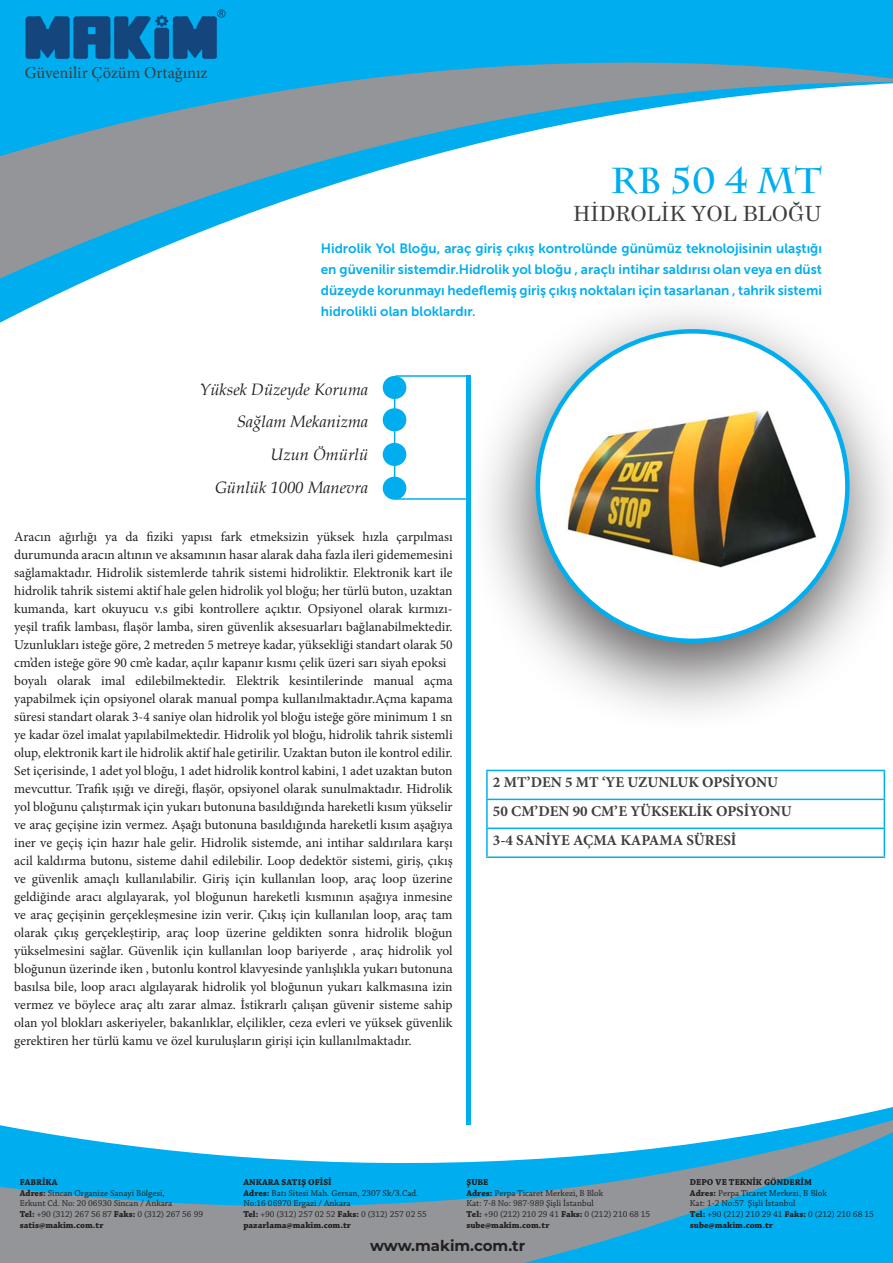
<style>
.page{position:relative;width:893px;height:1263px;background:#fff}
.page>*{position:absolute;margin:0;border:0;box-sizing:border-box;transform-origin:0 0}
.t1{font:700 36px "Charlemagne Std";color:#00aeef}
.t2{font:21px "Century Schoolbook";color:#3e3e3f}
.t3{font:italic 16.5px "Book Antiqua";color:#231f20}
.t4{font:16.5px "Minion Pro";color:#3e3e3f}
.t5{font:700 15px "Minion Pro";color:#3e3e3f}
.t6{font:700 15px "Montserrat";color:#231f20}
.t7{font:13.5px/18px "Minion Pro";color:#231f20;text-align:justify}
.t8{font:13.5px/21px "Museo Sans 700";color:#00aeef}
.t9{font:9px/10.8px "Chaparral Pro";color:#231f20}
.t10{font:700 9px "Chaparral Pro";color:#231f20}
.s1{font-weight:700}
</style>
<div class="page">
<svg style="left:0;top:186px;width:329px;height:124px"></svg>
<svg style="left:0;top:0;width:893px;height:186px"></svg>
<hr style="left:467px;top:375px;width:4px;height:750px;background:#00aeef">
<div style="left:466px;top:289px;width:427px;height:445px;background:#231f20;opacity:.75"></div>
<div style="left:538px;top:331px;width:309px;height:310px;background:#fff;border-radius:50%"></div>
<img style="left:565px;top:410px;width:256px;height:160px">
<svg style="left:0;top:1088px;width:893px;height:175px"></svg>
<img style="left:23px;top:7px;width:204px;height:55px">
<hr style="left:486px;top:770px;width:399px;height:1px;background:#00aeef">
<hr style="left:486px;top:771px;width:2px;height:28px;background:#00aeef">
<hr style="left:486px;top:799px;width:399px;height:1px;background:#00aeef">
<hr style="left:486px;top:800px;width:2px;height:27px;background:#00aeef">
<hr style="left:486px;top:827px;width:399px;height:2px;background:#00aeef">
<hr style="left:486px;top:829px;width:2px;height:27px;background:#00aeef">
<svg style="left:884px;top:771px;width:1px;height:85px"></svg>
<hr style="left:486px;top:856px;width:399px;height:2px;background:#00aeef">
<svg style="left:393px;top:374px;width:77px;height:126px"></svg>
<div style="left:383px;top:376px;width:23px;height:23px;background:#00aeef;border-radius:50%"></div>
<div style="left:383px;top:408px;width:23px;height:23px;background:#00aeef;border-radius:50%"></div>
<div style="left:383px;top:443px;width:23px;height:23px;background:#00aeef;border-radius:50%"></div>
<div style="left:383px;top:477px;width:23px;height:23px;background:#00aeef;border-radius:50%"></div>
<p class="t4" style="left:25px;top:61px;width:184px">Güvenilir Çözüm Ortağınız</p>
<p class="t1" style="left:611px;top:159px;width:212px">RB 50 4 MT</p>
<p class="t2" style="left:573px;top:196px;width:250px">HİDROLİK YOL BLOĞU</p>
<p class="t8" style="left:321px;top:238px;width:503px">Hidrolik Yol Bloğu, araç giriş çıkış kontrolünde günümüz teknolojisinin ulaştığı en güvenilir sistemdir.Hidrolik yol bloğu , araçlı intihar saldırısı olan veya en düst</p>
<p class="t8" style="left:321px;top:280px;width:503px">düzeyde korunmayı hedeflemiş giriş çıkış noktaları için tasarlanan , tahrik sistemi</p>
<p class="t8" style="left:321px;top:301px;width:156px">hidrolikli olan bloklardır.</p>
<p class="t3" style="left:199px;top:377px;width:170px">Yüksek Düzeyde Koruma</p>
<p class="t3" style="left:237px;top:410px;width:133px">Sağlam Mekanizma</p>
<p class="t3" style="left:270px;top:443px;width:99px">Uzun Ömürlü</p>
<p class="t3" style="left:215px;top:475px;width:155px">Günlük 1000 Manevra</p>
<p class="t7" style="left:14px;top:527px;width:440px">Aracın ağırlığı ya da fiziki yapısı fark etmeksizin yüksek hızla çarpılması durumunda aracın altının ve aksamının hasar alarak daha fazla ileri gidememesini sağlamaktadır. Hidrolik sistemlerde tahrik sistemi hidroliktir. Elektronik kart ile hidrolik tahrik sistemi aktif hale gelen hidrolik yol bloğu; her türlü buton, uzaktan kumanda, kart okuyucu v.s gibi kontrollere açıktır. Opsiyonel olarak kırmızı&shy;yeşil trafik lambası, flaşör lamba, siren güvenlik aksesuarları bağlanabilmektedir.<br>Uzunlukları isteğe göre, 2 metreden 5 metreye kadar, yüksekliği standart olarak 50 cm’den isteğe göre 90 cm’e kadar, açılır kapanır kısmı çelik üzeri sarı siyah epoksi</p>
<p class="t7" style="left:14px;top:671px;width:440px">boyalı olarak imal edilebilmektedir. Elektrik kesintilerinde manual açma yapabilmek için opsiyonel olarak manual pompa kullanılmaktadır.Açma kapama süresi standart olarak 3-4 saniye olan hidrolik yol bloğu isteğe göre minimum 1 sn ye kadar özel imalat yapılabilmektedir. Hidrolik yol bloğu, hidrolik tahrik sistemli olup, elektronik kart ile hidrolik aktif hale getirilir. Uzaktan buton ile kontrol edilir.<br>Set içerisinde, 1 adet yol bloğu, 1 adet hidrolik kontrol kabini, 1 adet uzaktan buton mevcuttur. Trafik ışığı ve direği, flaşör, opsiyonel olarak sunulmaktadır. Hidrolik yol bloğunu çalıştırmak için yukarı butonuna basıldığında hareketli kısım yükselir ve araç geçişine izin vermez. Aşağı butonuna basıldığında hareketli kısım aşağıya iner ve geçiş için hazır hale gelir. Hidrolik sistemde, ani intihar saldırılara karşı acil kaldırma butonu, sisteme dahil edilebilir. Loop dedektör sistemi, giriş, çıkış ve güvenlik amaçlı kullanılabilir. Giriş için kullanılan loop, araç loop üzerine geldiğinde aracı algılayarak, yol bloğunun hareketli kısmının aşağıya inmesine ve araç geçişinin gerçekleşmesine izin verir. Çıkış için kullanılan loop, araç tam olarak çıkış gerçekleştirip, araç loop üzerine geldikten sonra hidrolik bloğun yükselmesini sağlar. Güvenlik için kullanılan loop bariyerde , araç hidrolik yol bloğunun üzerinde iken , butonlu kontrol klavyesinde yanlışlıkla yukarı butonuna basılsa bile, loop aracı algılayarak hidrolik yol bloğunun yukarı kalkmasına izin vermez ve böylece araç altı zarar almaz. İstikrarlı çalışan güvenir sisteme sahip olan yol blokları askeriyeler, bakanlıklar, elçilikler, ceza evleri ve yüksek güvenlik gerektiren her türlü kamu ve özel kuruluşların girişi için kullanılmaktadır.</p>
<p class="t5" style="left:493px;top:772px;width:287px">2 MT’DEN 5 MT ‘YE UZUNLUK OPSİYONU</p>
<p class="t5" style="left:493px;top:801px;width:300px">50 CM’DEN 90 CM’E YÜKSEKLİK OPSİYONU</p>
<p class="t5" style="left:493px;top:830px;width:245px">3-4 SANİYE AÇMA KAPAMA SÜRESİ</p>
<p class="t10" style="left:20px;top:1177px;width:39px">FABRİKA</p>
<p class="t9" style="left:20px;top:1188px;width:146px"><span class="s1">Adres:</span> Sincan Organize Sanayi Bölgesi,</p>
<p class="t9" style="left:20px;top:1198px;width:154px">Erkunt Cd. No: 20 06930 Sincan / Ankara</p>
<p class="t9" style="left:20px;top:1209px;width:185px"><span class="s1">Tel:</span> +90 (312) 267 56 87 <span class="s1">Faks:</span> 0 (312) 267 56 99</p>
<p class="t10" style="left:20px;top:1220px;width:85px">satis@makim.com.tr</p>
<p class="t10" style="left:243px;top:1177px;width:90px">ANKARA SATIŞ OFİSİ</p>
<p class="t9" style="left:243px;top:1188px;width:176px"><span class="s1">Adres:</span> Batı Sitesi Mah. Gersan, 2307 Sk/3.Cad.<br>No:16 06970 Ergazi / Ankara</p>
<p class="t9" style="left:243px;top:1209px;width:185px"><span class="s1">Tel:</span> +90 (312) 257 02 52 <span class="s1">Faks:</span> 0 (312) 257 02 55</p>
<p class="t10" style="left:243px;top:1220px;width:109px">pazarlama@makim.com.tr</p>
<p class="t10" style="left:466px;top:1177px;width:23px">ŞUBE</p>
<p class="t9" style="left:466px;top:1188px;width:138px"><span class="s1">Adres:</span> Perpa Ticaret Merkezi, B Blok<br>Kat: 7-8 No: 987-989 Şişli İstanbul</p>
<p class="t9" style="left:466px;top:1209px;width:185px"><span class="s1">Tel:</span> +90 (212) 210 29 41 <span class="s1">Faks:</span> 0 (212) 210 68 15</p>
<p class="t10" style="left:466px;top:1220px;width:85px">sube@makim.com.tr</p>
<p class="t10" style="left:690px;top:1177px;width:124px">DEPO VE TEKNİK GÖNDERİM</p>
<p class="t9" style="left:690px;top:1188px;width:138px"><span class="s1">Adres:</span> Perpa Ticaret Merkezi, B Blok<br>Kat: 1-2 No:57 Şişli İstanbul</p>
<p class="t9" style="left:690px;top:1209px;width:185px"><span class="s1">Tel:</span> +90 (212) 210 29 41 <span class="s1">Faks:</span> 0 (212) 210 68 15</p>
<p class="t10" style="left:690px;top:1220px;width:85px">sube@makim.com.tr</p>
<p class="t6" style="left:370px;top:1235px;width:157px">www.makim.com.tr</p>
</div>
